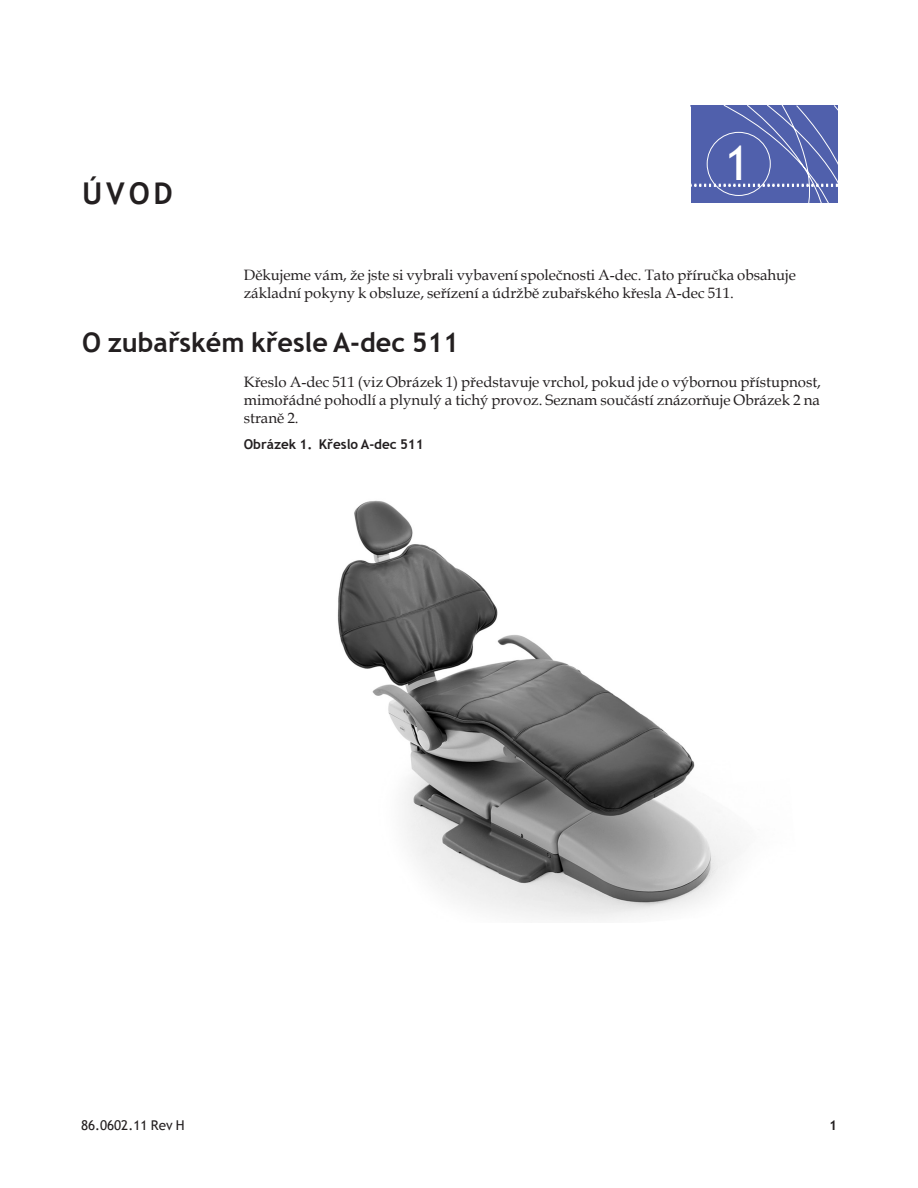
<style>
.page{position:relative;width:918px;height:1188px;background:#fff}
.page>*{position:absolute;margin:0;border:0;box-sizing:border-box;transform-origin:0 0}
.t1{font:48px "Trebuchet MS";color:#fff}
.HSection{font:700 30px "Trebuchet MS";color:#231f20}
.t2{font:700 27px "Trebuchet MS";color:#231f20}
.Body{font:15px/18px "Book Antiqua";color:#231f20}
.t3{font:700 13.5px "Trebuchet MS";color:#231f20}
.t4{font:13.5px "Trebuchet MS";color:#231f20}
</style>
<div class="page">
<svg style="left:691px;top:106px;width:147px;height:97px;background:#5b6ab1"></svg>
<img style="left:337px;top:500px;width:402px;height:420px">
<p class="HSection" style="left:82px;top:175px;width:92px">ÚVOD</p>
<h1 class="t1" style="left:725px;top:132px;width:27px">1</h1>
<p class="Body" style="left:244px;top:265px;width:554px">Děkujeme vám, že jste si vybrali vybavení společnosti A-dec. Tato příručka obsahuje základní pokyny k obsluze, seřízení a údržbě zubařského křesla A-dec 511.</p>
<h1 class="t2" style="left:82px;top:325px;width:378px">O zubařském křesle A-dec 511</h1>
<p class="Body" style="left:244px;top:372px;width:579px;text-align:justify">Křeslo A-dec 511 (viz Obrázek 1) představuje vrchol, pokud jde o výbornou přístupnost, mimořádné pohodlí a plynulý a tichý provoz. Seznam součástí znázorňuje Obrázek 2 na straně 2.</p>
<p class="t3" style="left:244px;top:436px;width:182px">Obrázek 1. Křeslo A-dec 511</p>
<p class="t4" style="left:81px;top:1117px;width:105px">86.0602.11 Rev H</p>
<p class="t3" style="left:829px;top:1117px;width:9px">1</p>
</div>
